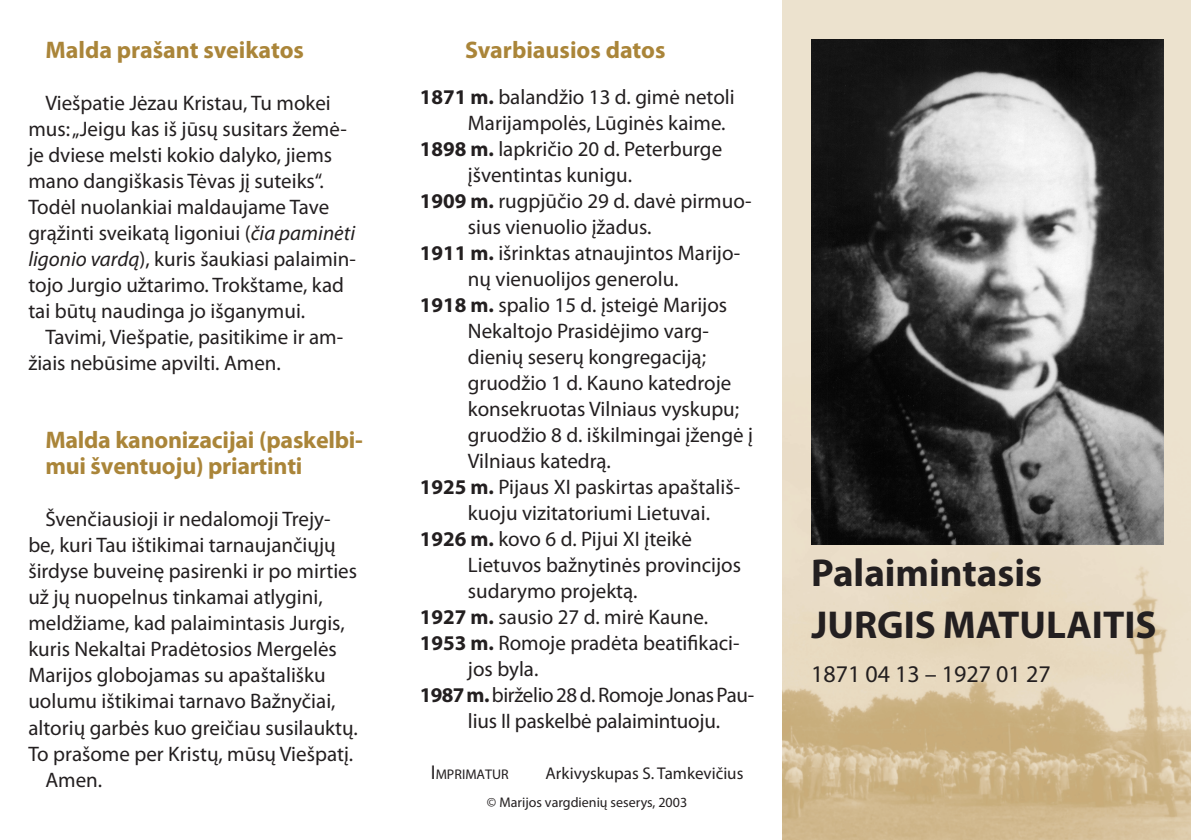
<style>
.page{position:relative;width:1191px;height:840px;background:#fff}
.page>*{position:absolute;margin:0;border:0;box-sizing:border-box;transform-origin:0 0}
.t1{font:700 39px "Myriad Pro";color:#231f20}
.t2{font:700 24px/26px "Myriad Pro";letter-spacing:-.01em;color:#aa8539}
.t3{font:24px "Myriad Pro";color:#231f20}
.t4{font:21px/26px "Myriad Pro";color:#231f20}
.t5{font:17px "Myriad Pro";color:#231f20}
.t6{font:14px "Myriad Pro";color:#231f20}
.t7{font:14px "Myriad Pro";color:#231f20}
.s1{font-style:italic}
.s2{font-weight:700}
.s3{font-size:20px}
</style>
<div class="page">
<img style="left:782px;top:0;width:409px;height:839px">
<img style="left:811px;top:40px;width:352px;height:504px">
<p class="t2" style="left:45px;top:36px;width:260px">Malda prašant sveikatos</p>
<p class="t4" style="left:28px;top:89px;width:329px;text-indent:17px">Viešpatie Jėzau Kristau, Tu mokei mus: „Jeigu kas iš jūsų susitars žemė&shy;je dviese melsti kokio dalyko, jiems mano dangiškasis Tėvas jį suteiks“.<br>Todėl nuolankiai maldaujame Tave grąžinti sveikatą ligoniui (<span class="s1">čia paminėti ligonio vardą</span>), kuris šaukiasi palaimin&shy;tojo Jurgio užtarimo. Trokštame, kad tai būtų naudinga jo išganymui.</p>
<p class="t4" style="left:28px;top:323px;width:316px;text-indent:17px">Tavimi, Viešpatie, pasitikime ir am&shy;žiais nebūsime apvilti. Amen.</p>
<p class="t2" style="left:45px;top:426px;width:319px">Malda kanonizacijai (paskelbi&shy;mui šventuoju) priartinti</p>
<p class="t4" style="left:28px;top:505px;width:331px;text-indent:17px">Švenčiausioji ir nedalomoji Trejy&shy;be, kuri Tau ištikimai tarnaujančiųjų širdyse buveinę pasirenki ir po mirties už jų nuopelnus tinkamai atlygini, meldžiame, kad palaimintasis Jurgis, kuris Nekaltai Pradėtosios Mergelės Marijos globojamas su apaštališku uolumu ištikimai tarnavo Bažnyčiai, altorių garbės kuo greičiau susilauktų.<br>To prašome per Kristų, mūsų Viešpatį.</p>
<p class="t4" style="left:45px;top:765px;width:58px">Amen.</p>
<p class="t2" style="left:465px;top:36px;width:202px">Svarbiausios datos</p>
<p class="t4" style="left:468px;top:83px;width:268px;text-indent:-48px"><span class="s2">1871 m.</span> balandžio 13 d. gimė netoli<br>Marijampolės, Lūginės kaime.</p>
<p class="t4" style="left:468px;top:135px;width:256px;text-indent:-48px"><span class="s2">1898 m.</span> lapkričio 20 d. Peterburge įšventintas kunigu.</p>
<p class="t4" style="left:468px;top:187px;width:285px;text-indent:-48px"><span class="s2">1909 m.</span> rugpjūčio 29 d. davė pirmuo&shy;sius vienuolio įžadus.</p>
<p class="t4" style="left:468px;top:239px;width:274px;text-indent:-48px"><span class="s2">1911 m.</span> išrinktas atnaujintos Marijo&shy;nų vienuolijos generolu.</p>
<p class="t4" style="left:468px;top:291px;width:287px;text-indent:-48px"><span class="s2">1918 m.</span> spalio 15 d. įsteigė Marijos<br>Nekaltojo Prasidėjimo varg&shy;dienių seserų kongregaciją; gruodžio 1 d. Kauno katedroje konsekruotas Vilniaus vyskupu; gruodžio 8 d. iškilmingai įžengė į<br>Vilniaus katedrą.</p>
<p class="t4" style="left:468px;top:473px;width:274px;text-indent:-48px"><span class="s2">1925 m.</span> Pijaus XI paskirtas apaštališ&shy;kuoju vizitatoriumi Lietuvai.</p>
<p class="t4" style="left:468px;top:525px;width:275px;text-indent:-48px"><span class="s2">1926 m.</span> kovo 6 d. Pijui XI įteikė<br>Lietuvos bažnytinės provincijos sudarymo projektą.</p>
<p class="t4" style="left:420px;top:603px;width:290px"><span class="s2">1927 m.</span> sausio 27 d. mirė Kaune.</p>
<p class="t4" style="left:468px;top:629px;width:273px;text-indent:-48px"><span class="s2">1953 m.</span> Romoje pradėta beatifikaci&shy;jos byla.</p>
<p class="t4" style="left:468px;top:681px;width:288px;text-indent:-48px"><span class="s2">1987 m.</span> birželio 28 d. Romoje Jonas Pau&shy;lius II paskelbė palaimintuoju.</p>
<p class="t7" style="left:431px;top:765px;width:79px"><span class="s3">I</span>MPRIMATUR</p>
<p class="t5" style="left:545px;top:762px;width:199px">Arkivyskupas S. Tamkevičius</p>
<p class="t6" style="left:487px;top:793px;width:202px">© Marijos vargdienių seserys, 2003</p>
<p class="t1" style="left:811px;top:546px;width:232px">Palaimintasis</p>
<p class="t1" style="left:811px;top:598px;width:342px">Jurgis Matulaitis</p>
<p class="t3" style="left:811px;top:658px;width:241px">1871 04 13 – 1927 01 27</p>
</div>
